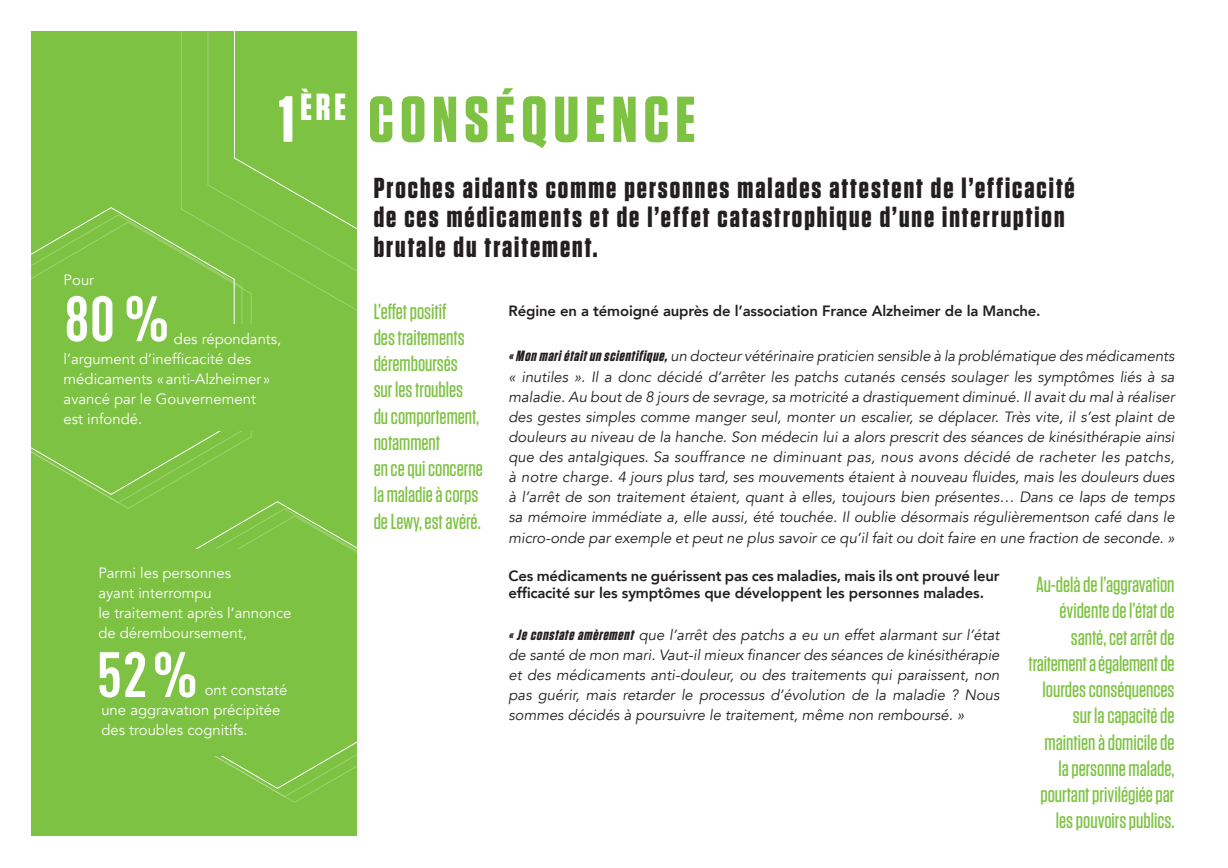
<style>
.page{position:relative;width:1228px;height:868px;background:#fff}
.page>*{position:absolute;margin:0;border:0;box-sizing:border-box;transform-origin:0 0}
.t1{font:700 64.75px "Tungsten";letter-spacing:.1em;color:#7dc242}
.t2{font:700 63px "DIN Cond";color:#fff}
.t3{font:700 37.71px "Tungsten";color:#fff}
.t4{font:700 28.88px/29.8px "Tungsten";letter-spacing:.07em;color:#231f20}
.t5{font:500 21.88px/26.2px "Tungsten";color:#7dc242}
.t6{font:italic 14.88px/20.1px "Avenir";color:#231f20;text-align:justify}
.t7{font:14.88px/20.1px "Avenir";color:#fff}
.t8{font:800 14.88px/16.6px "Avenir";letter-spacing:-.01em;color:#231f20}
.s1{color:#fff}
.s2{font-family:"Tungsten";font-weight:700}
</style>
<div class="page">
<div style="left:32px;top:32px;width:325px;height:804px;background:#7dc242"></div>
<svg style="left:195px;top:515px;width:162px;height:288px"></svg>
<svg style="left:31px;top:221px;width:221px;height:288px"></svg>
<div style="left:59px;top:324px;width:246px;height:106px;background:#7dc242"></div>
<div style="left:93px;top:549px;width:245px;height:103px;background:#7dc242"></div>
<div style="left:96px;top:675px;width:210px;height:81px;background:#7dc242"></div>
<div style="left:92px;top:640px;width:113px;height:66px;background:#7dc242"></div>
<h1 class="t1" style="left:279px;top:85px;width:418px"><span class="s1">1</span> CONSÉQUENCE</h1>
<h3 class="t3" style="left:301px;top:87px;width:47px">ÈRE</h3>
<p class="t7" style="left:64px;top:270px;width:32px">Pour</p>
<h2 class="t2" style="left:64px;top:280px;width:107px">80%</h2>
<p class="t7" style="left:64px;top:329px;width:219px;text-indent:110px">des répondants, l’argument d’inefficacité des médicaments «anti-Alzheimer » avancé par le Gouvernement<br>est infondé.</p>
<p class="t7" style="left:98px;top:563px;width:195px">Parmi les personnes<br>ayant interrompu<br>le traitement après l’annonce de déremboursement,</p>
<h2 class="t2" style="left:97px;top:636px;width:103px">52%</h2>
<p class="t7" style="left:101px;top:680px;width:187px;text-indent:103px">ont constaté une aggravation précipitée des troubles cognitifs.</p>
<h3 class="t4" style="left:374px;top:174px;width:702px">Proches aidants comme personnes malades attestent de l’efficacité de ces médicaments et de l’effet catastrophique d’une interruption brutale du traitement.</h3>
<h3 class="t5" style="left:374px;top:298px;width:111px">L’effet positif<br>des traitements déremboursés<br>sur les troubles du comportement, notamment<br>en ce qui concerne la maladie à corps de Lewy, est avéré.</h3>
<p class="t8" style="left:508px;top:303px;width:533px">Régine en a témoigné auprès de l’association France Alzheimer de la Manche.</p>
<p class="t6" style="left:508px;top:346px;width:667px"><span class="s2">«Mon mariétaitun scientifique,</span>un docteur vétérinaire praticien sensible à la problématique des médicaments « inutiles ». Il a donc décidé d’arrêter les patchs cutanés censés soulager les symptômes liés à sa maladie. Au bout de 8 jours de sevrage, sa motricité a drastiquement diminué. Il avait du mal à réaliser des gestes simples comme manger seul, monter un escalier, se déplacer. Très vite, il s’est plaint de douleurs au niveau de la hanche. Son médecin lui a alors prescrit des séances de kinésithérapie ainsi que des antalgiques. Sa souffrance ne diminuant pas, nous avons décidé de racheter les patchs, à notre charge. 4 jours plus tard, ses mouvements étaient à nouveau fluides, mais les douleurs dues à l’arrêt de son traitement étaient, quant à elles, toujours bien présentes… Dans ce laps de temps sa mémoire immédiate a, elle aussi, été touchée. Il oublie désormais régulièrementson café dans le micro-onde par exemple et peut ne plus savoir ce qu’il fait ou doit faire en une fraction de seconde. »</p>
<p class="t8" style="left:508px;top:568px;width:492px">Ces médicaments ne guérissent pas ces maladies, mais ils ont prouvé leur efficacité sur les symptômes que développent les personnes malades.</p>
<p class="t6" style="left:508px;top:625px;width:492px"><span class="s2">«Je constate amèrement</span> que l’arrêt des patchs a eu un effet alarmant sur l’état de santé de mon mari. Vaut-il mieux financer des séances de kinésithérapie et des médicaments anti-douleur, ou des traitements qui paraissent, non pas guérir, mais retarder le processus d’évolution de la maladie ? Nous sommes décidés à poursuivre le traitement, même non remboursé. »</p>
<h3 class="t5" style="left:1028px;top:572px;width:147px;text-align:right">Au-delà de l’aggravation évidente de l’état de santé, cet arrêt de traitement a également de lourdes conséquences sur la capacité de maintien à domicile de<br>la personne malade, pourtant privilégiée par les pouvoirs publics.</h3>
</div>
